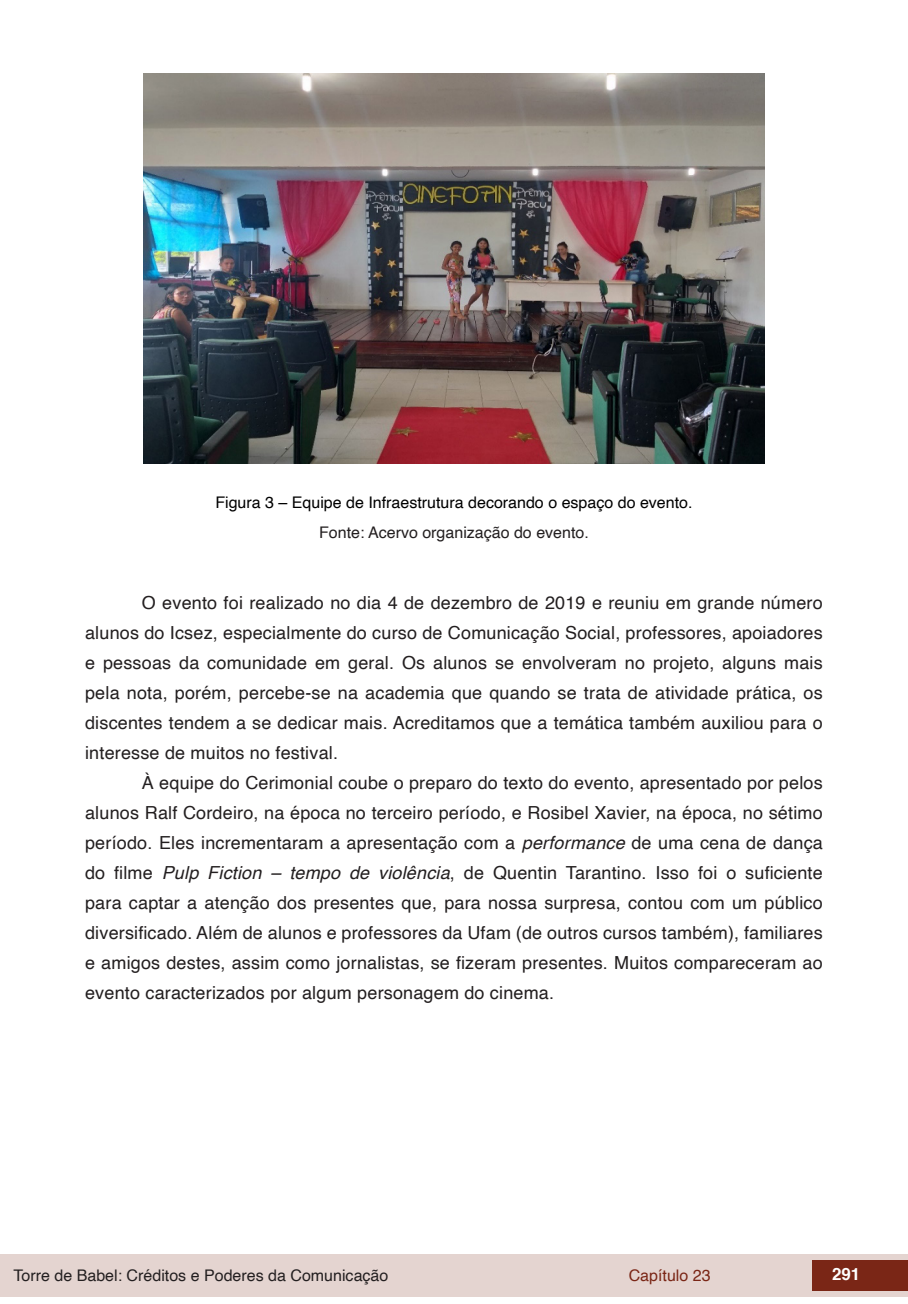
<style>
.page{position:relative;width:908px;height:1304px;background:#fff}
.page>*{position:absolute;margin:0;border:0;box-sizing:border-box;transform-origin:0 0}
.txt{font:18px/30px "Helvetica";letter-spacing:.01em;color:#231f20;text-align:justify}
.t1{font:700 16.8px "Helvetica";color:#fff}
.fonte_tab_gra_imag{font:16px "Helvetica";color:#231f20}
.info_tab_graf_imag{font:16px "Helvetica";color:#000}
.t2{font:16px "Helvetica";color:#7a2616}
.s1{font-style:italic}
</style>
<div class="page">
<div style="left:0;top:1254px;width:906px;height:43px;background:#e4d4d0"></div>
<div style="left:812px;top:1261px;width:95px;height:30px;background:#7a2616"></div>
<img style="left:144px;top:74px;width:619px;height:390px">
<p class="info_tab_graf_imag" style="left:215px;top:490px;width:478px">Figura 3 – Equipe de Infraestrutura decorando o espaço do evento.</p>
<p class="fonte_tab_gra_imag" style="left:319px;top:520px;width:271px">Fonte: Acervo organização do evento.</p>
<p class="txt" style="left:85px;top:588px;width:738px;text-indent:57px">O evento foi realizado no dia 4 de dezembro de 2019 e reuniu em grande número alunos do Icsez, especialmente do curso de Comunicação Social, professores, apoiadores e pessoas da comunidade em geral. Os alunos se envolveram no projeto, alguns mais pela nota, porém, percebe-se na academia que quando se trata de atividade prática, os discentes tendem a se dedicar mais. Acreditamos que a temática também auxiliou para o interesse de muitos no festival.</p>
<p class="txt" style="left:85px;top:768px;width:739px;text-indent:57px">À equipe do Cerimonial coube o preparo do texto do evento, apresentado por pelos alunos Ralf Cordeiro, na época no terceiro período, e Rosibel Xavier, na época, no sétimo período. Eles incrementaram a apresentação com a <span class="s1">performance</span> de uma cena de dança do filme <span class="s1">Pulp Fiction – tempo de violência</span>, de Quentin Tarantino. Isso foi o suficiente para captar a atenção dos presentes que, para nossa surpresa, contou com um público diversificado. Além de alunos e professores da Ufam (de outros cursos também), familiares e amigos destes, assim como jornalistas, se fizeram presentes. Muitos compareceram ao evento caracterizados por algum personagem do cinema.</p>
<p class="fonte_tab_gra_imag" style="left:14px;top:1263px;width:376px">Torre de Babel: Créditos e Poderes da Comunicação</p>
<p class="t2" style="left:628px;top:1263px;width:83px">Capítulo 23</p>
<p class="t1" style="left:831px;top:1261px;width:30px">291</p>
</div>
